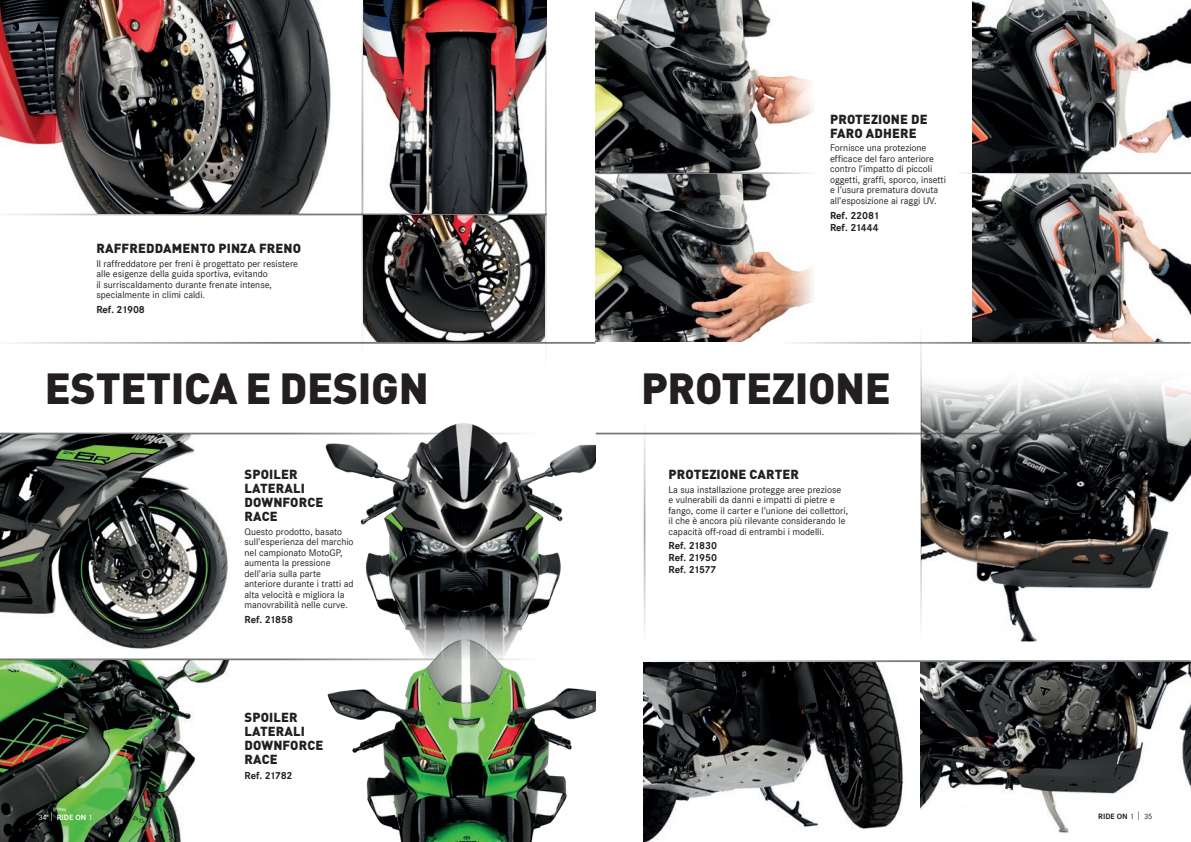
<style>
.page{position:relative;width:1191px;height:842px;background:#fff}
.page>*{position:absolute;margin:0;border:0;box-sizing:border-box;transform-origin:0 0}
.t1{font:900 43px "DIN Pro";letter-spacing:-.01em;color:#231f20}
.t2{font:900 13px/14px "DIN Pro";letter-spacing:.01em;color:#231f20}
.t3{font:700 10.5px/12px "Corporate S";letter-spacing:-.005em;color:#231f20;text-align:justify}
.t4{font:10px/10.5px "Corporate S";color:#231f20}
.t5{font:700 8px "Corporate S";color:#231f20}
.t6{font:700 8px "Corporate S";color:#fff}
.t7{font:8px "Corporate S";color:#fff}
.t8{font:8px "Corporate S";color:#231f20}
.s1{font-weight:400}
.s2{font-family:"Helvetica Neue";font-weight:100;font-size:12px}
</style>
<div class="page">
<img style="left:0;top:0;width:333px;height:214px">
<img style="left:922px;top:381px;width:269px;height:261px">
<img style="left:643px;top:662px;width:263px;height:180px">
<img style="left:920px;top:662px;width:271px;height:171px">
<img style="left:596px;top:0;width:217px;height:172px">
<img style="left:972px;top:0;width:219px;height:172px">
<img style="left:596px;top:174px;width:217px;height:168px">
<img style="left:972px;top:174px;width:219px;height:168px">
<img style="left:0;top:660px;width:258px;height:182px">
<img style="left:0;top:434px;width:256px;height:215px">
<img style="left:363px;top:215px;width:182px;height:127px">
<img style="left:363px;top:0;width:182px;height:214px">
<hr style="left:0;top:214px;width:547px;height:1px;background:#231f20">
<hr style="left:0;top:658px;width:538px;height:2px;background:#231f20">
<hr style="left:0;top:433px;width:538px;height:1px;background:#231f20">
<hr style="left:596px;top:433px;width:545px;height:1px;background:#231f20">
<hr style="left:0;top:342px;width:595px;height:2px;background:#231f20">
<hr style="left:780px;top:342px;width:410px;height:2px;background:#231f20">
<hr style="left:644px;top:660px;width:546px;height:2px;background:#231f20">
<hr style="left:955px;top:172px;width:236px;height:2px;background:#231f20">
<hr style="left:596px;top:172px;width:219px;height:2px;background:#231f20">
<img style="left:327px;top:659px;width:269px;height:183px">
<img style="left:326px;top:423px;width:270px;height:236px">
<hr style="left:361px;top:0;width:2px;height:357px;background:#231f20">
<hr style="left:545px;top:0;width:2px;height:369px;background:#231f20">
<hr style="left:643px;top:422px;width:2px;height:222px;background:#231f20">
<hr style="left:920px;top:324px;width:2px;height:320px;background:#231f20">
<h2 class="t2" style="left:96px;top:241px;width:206px">RAFFREDDAMENTO PINZA FRENO</h2>
<p class="t4" style="left:96px;top:258px;width:203px">Il raffreddatore per freni è progettato per resistere alle esigenze della guida sportiva, evitando<br>il surriscaldamento durante frenate intense, specialmente in climi caldi.</p>
<p class="t3" style="left:96px;top:304px;width:50px">Ref. 21908</p>
<h2 class="t2" style="left:830px;top:112px;width:99px">PROTEZIONE DE<br>FARO ADHERE</h2>
<p class="t4" style="left:830px;top:143px;width:117px">Fornisce una protezione efficace del faro anteriore contro l’impatto di piccoli oggetti, graffi, sporco, insetti e l’usura prematura dovuta all’esposizione ai raggi UV.</p>
<p class="t3" style="left:830px;top:209px;width:51px">Ref. 22081<br>Ref. 21444</p>
<h1 class="t1" style="left:45px;top:359px;width:385px">ESTETICA E DESIGN</h1>
<h1 class="t1" style="left:641px;top:359px;width:251px">PROTEZIONE</h1>
<h2 class="t2" style="left:245px;top:467px;width:80px">SPOILER<br>LATERALI<br>DOWNFORCE<br>RACE</h2>
<p class="t4" style="left:244px;top:526px;width:111px">Questo prodotto, basato sull’esperienza del marchio nel campionato MotoGP, aumenta la pressione dell’aria sulla parte anteriore durante i tratti ad alta velocità e migliora la manovrabilità nelle curve.</p>
<p class="t3" style="left:244px;top:614px;width:50px">Ref. 21858</p>
<h2 class="t2" style="left:245px;top:710px;width:80px">SPOILER<br>LATERALI<br>DOWNFORCE<br>RACE</h2>
<p class="t3" style="left:244px;top:770px;width:50px">Ref. 21782</p>
<h2 class="t2" style="left:668px;top:467px;width:132px">PROTEZIONE CARTER</h2>
<p class="t4" style="left:668px;top:484px;width:181px">La sua installazione protegge aree preziose e vulnerabili da danni e impatti di pietre e fango, come il carter e l’unione dei collettori, il che è ancora più rilevante considerando le capacità off-road di entrambi i modelli.</p>
<p class="t3" style="left:668px;top:540px;width:50px">Ref. 21830<br>Ref. 21950<br>Ref. 21577</p>
<p class="t5" style="left:1098px;top:811px;width:43px">RIDE ON <span class="s1">1</span> <span class="s2">I</span></p>
<p class="t6" style="left:51px;top:812px;width:43px"><span class="s2">I</span> RIDE ON <span class="s1">1</span></p>
<p class="t7" style="left:38px;top:812px;width:10px">34</p>
<p class="t8" style="left:1144px;top:811px;width:10px">35</p>
</div>
